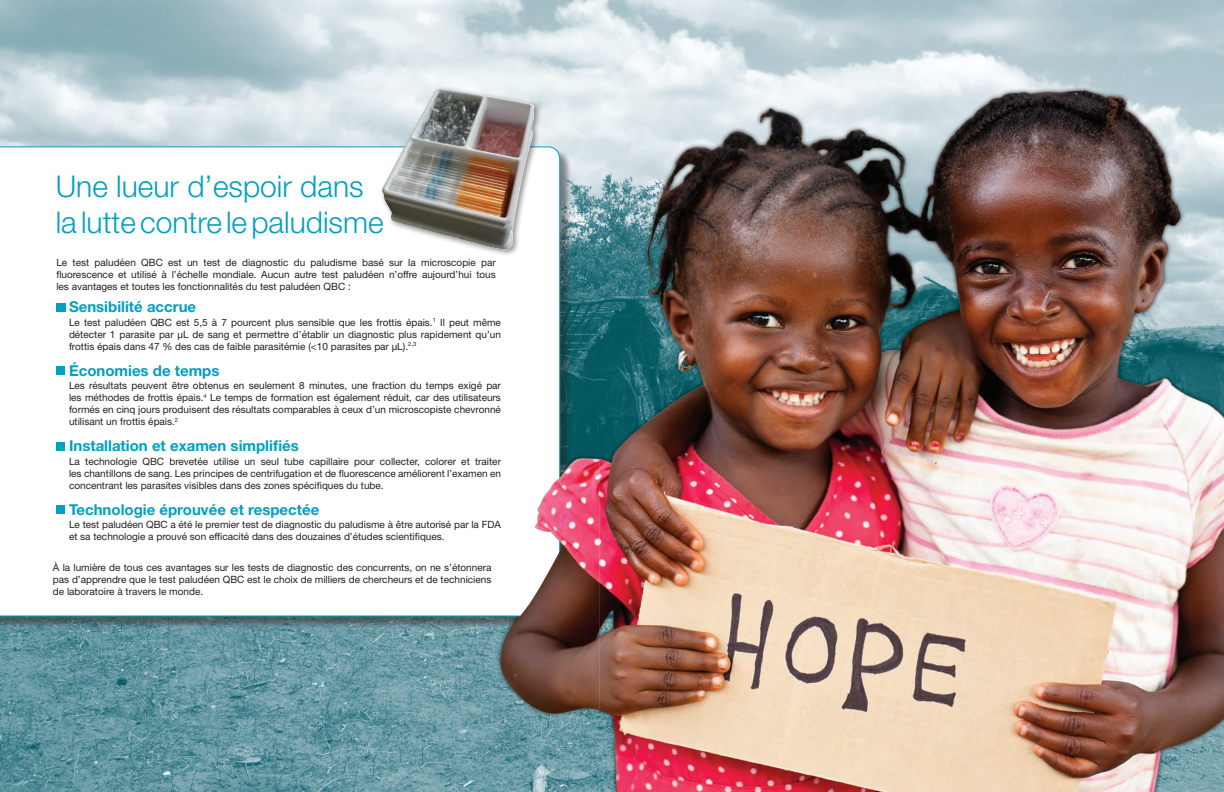
<style>
.page{position:relative;width:1224px;height:792px;background:#fff}
.page>*{position:absolute;margin:0;border:0;box-sizing:border-box;transform-origin:0 0}
.t1{font:300 30px/36px "Helvetica Neue LT Std";color:#009fc3}
.Blue_Bullet_15_14{font:700 15px "Helvetica Neue LT Std";color:#009fc3}
._55_Roman_10_12{font:10px/12px "Helvetica Neue LT Std";color:#231f20;text-align:justify}
</style>
<div class="page">
<img style="left:0;top:0;width:1224px;height:792px">
<div style="left:0;top:148px;width:573px;height:481px;background:#231f20;opacity:.5"></div>
<svg style="left:0;top:146px;width:560px;height:470px"></svg>
<div style="left:56px;top:303px;width:9px;height:9px;background:#009fc3"></div>
<div style="left:56px;top:366px;width:9px;height:9px;background:#009fc3"></div>
<div style="left:56px;top:442px;width:9px;height:9px;background:#009fc3"></div>
<div style="left:56px;top:505px;width:9px;height:9px;background:#009fc3"></div>
<div style="left:379px;top:85px;width:163px;height:172px;background:#231f20;opacity:.5"></div>
<img style="left:382px;top:89px;width:153px;height:161px">
<img style="left:497px;top:459px;width:102px;height:258px">
<p class="t1" style="left:56px;top:168px;width:329px">Une lueur d’espoir dans la lutte contre le paludisme</p>
<p class="_55_Roman_10_12" style="left:56px;top:256px;width:441px">Le test paludéen QBC est un test de diagnostic du paludisme basé sur la microscopie par fluorescence et utilisé à l’échelle mondiale. Aucun autre test paludéen n’offre aujourd’hui tous les avantages et toutes les fonctionnalités du test paludéen QBC :</p>
<p class="Blue_Bullet_15_14" style="left:69px;top:298px;width:129px">Sensibilité accrue</p>
<p class="_55_Roman_10_12" style="left:69px;top:316px;width:434px">Le test paludéen QBC est 5,5 à 7 pourcent plus sensible que les frottis épais.<sup>1</sup> Il peut même détecter 1 parasite par µL de sang et permettre d’établir un diagnostic plus rapidement qu’un frottis épais dans 47 % des cas de faible parasitémie (&lt;10 parasites par µL).<sup>2,3</sup></p>
<p class="Blue_Bullet_15_14" style="left:69px;top:361px;width:152px">Économies de temps</p>
<p class="_55_Roman_10_12" style="left:69px;top:380px;width:433px">Les résultats peuvent être obtenus en seulement 8 minutes, une fraction du temps exigé par les méthodes de frottis épais.<sup>4</sup> Le temps de formation est également réduit, car des utilisateurs formés en cinq jours produisent des résultats comparables à ceux d’un microscopiste chevronné utilisant un frottis épais.<sup>2</sup></p>
<p class="Blue_Bullet_15_14" style="left:69px;top:437px;width:231px">Installation et examen simplifiés</p>
<p class="_55_Roman_10_12" style="left:69px;top:455px;width:433px">La technologie QBC brevetée utilise un seul tube capillaire pour collecter, colorer et traiter les chantillons de sang. Les principes de centrifugation et de fluorescence améliorent l’examen en concentrant les parasites visibles dans des zones spécifiques du tube.</p>
<p class="Blue_Bullet_15_14" style="left:69px;top:500px;width:252px">Technologie éprouvée et respectée</p>
<p class="_55_Roman_10_12" style="left:69px;top:519px;width:433px">Le test paludéen QBC a été le premier test de diagnostic du paludisme à être autorisé par la FDA et sa technologie a prouvé son efficacité dans des douzaines d’études scientifiques.</p>
<p class="_55_Roman_10_12" style="left:53px;top:561px;width:440px">À la lumière de tous ces avantages sur les tests de diagnostic des concurrents, on ne s’étonnera pas d’apprendre que le test paludéen QBC est le choix de milliers de chercheurs et de techniciens de laboratoire à travers le monde.</p>
</div>
